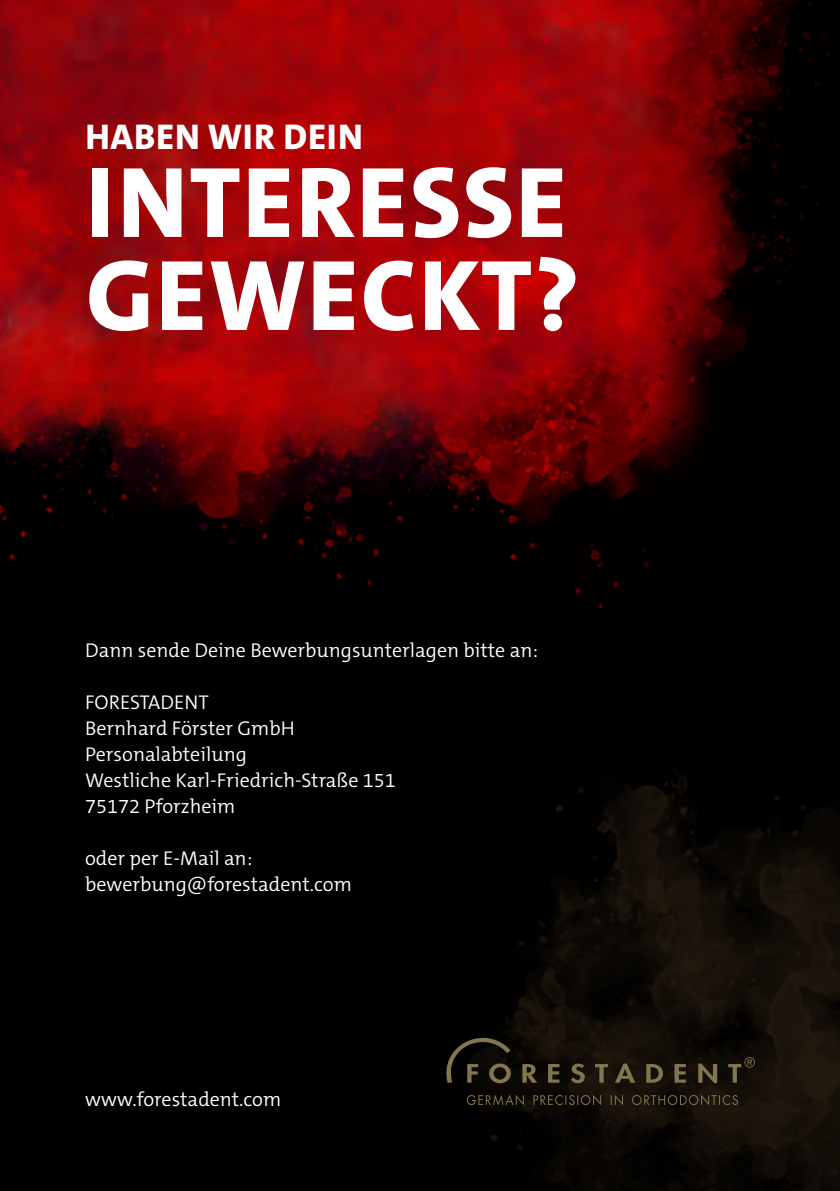
<style>
.page{position:relative;width:840px;height:1191px;background:#fff}
.page>*{position:absolute;margin:0;border:0;box-sizing:border-box;transform-origin:0 0}
.t1{font:800 101.4px/93px "The Mix C5";letter-spacing:.02em;color:#fff}
.t2{font:800 36px "The Mix C5";letter-spacing:.02em;color:#fff}
.t3{font:300 20px/26px "The Mix C5";color:#fff}
</style>
<div class="page">
<div style="left:0;top:0;width:839px;height:1191px;background:#000"></div>
<img style="left:0;top:0;width:838px;height:560px">
<img style="left:231px;top:556px;width:608px;height:635px">
<svg style="left:522px;top:1064px;width:15px;height:18px"></svg>
<svg style="left:548px;top:1064px;width:11px;height:18px"></svg>
<svg style="left:570px;top:1063px;width:14px;height:20px"></svg>
<svg style="left:594px;top:1064px;width:13px;height:18px"></svg>
<svg style="left:614px;top:1063px;width:20px;height:19px"></svg>
<svg style="left:646px;top:1064px;width:16px;height:18px"></svg>
<svg style="left:674px;top:1064px;width:11px;height:18px"></svg>
<svg style="left:697px;top:1063px;width:19px;height:20px"></svg>
<svg style="left:727px;top:1057px;width:27px;height:25px"></svg>
<svg style="left:446px;top:1037px;width:64px;height:46px"></svg>
<svg style="left:466px;top:1094px;width:271px;height:11px"></svg>
<h2 class="t2" style="left:85px;top:113px;width:279px">HABEN WIR DEIN</h2>
<h1 class="t1" style="left:86px;top:157px;width:494px">INTERESSE<br>GEWECKT?</h1>
<p class="t3" style="left:85px;top:637px;width:454px">Dann sende Deine Bewerbungsunterlagen bitte an:</p>
<p class="t3" style="left:85px;top:689px;width:312px">FORESTADENT<br>Bernhard Förster GmbH<br>Personalabteilung<br>Westliche Karl-Friedrich-Straße 151<br>75172 Pforzheim</p>
<p class="t3" style="left:85px;top:845px;width:268px">oder per E-Mail an: bewerbung@forestadent.com</p>
<p class="t3" style="left:85px;top:1086px;width:197px">www.forestadent.com</p>
</div>
